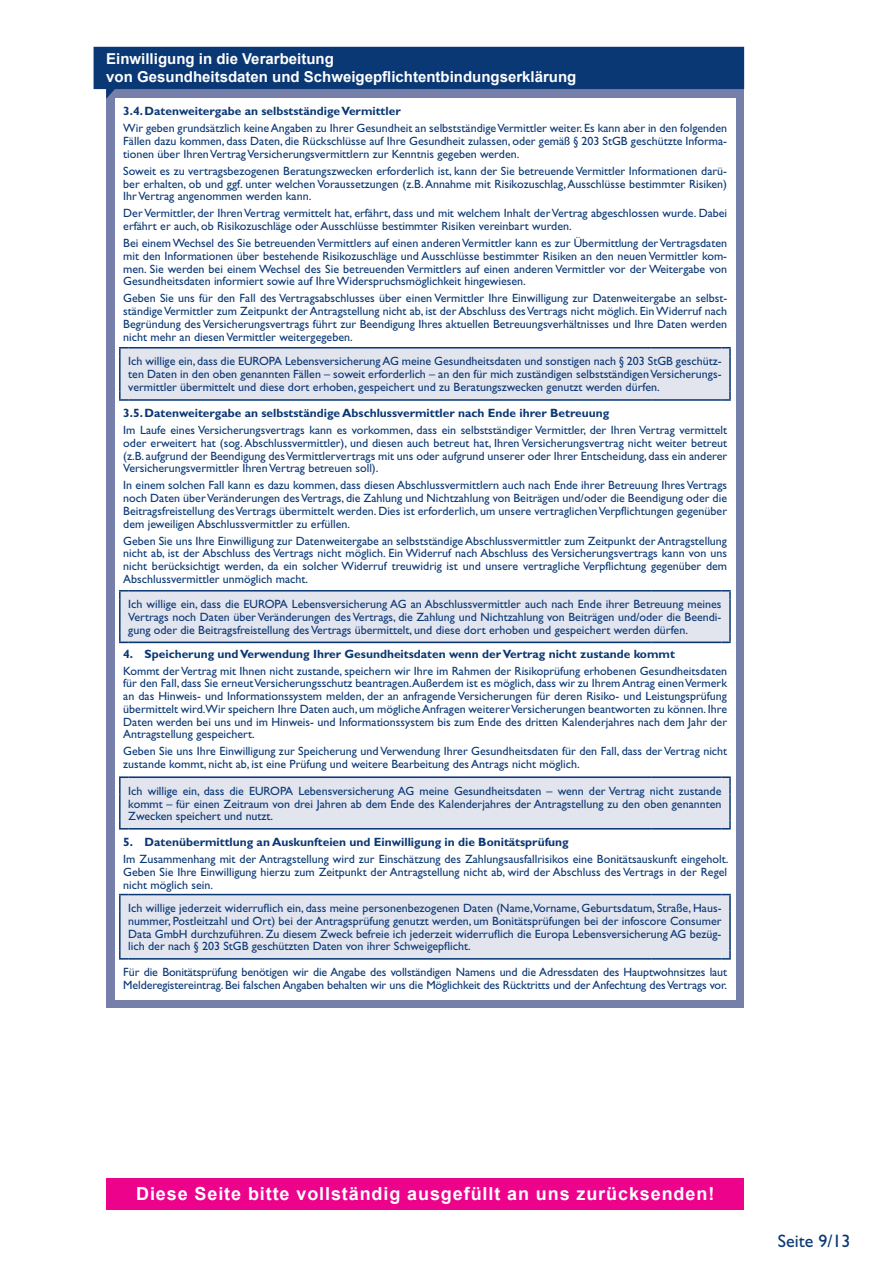
<style>
.page{position:relative;width:893px;height:1263px;background:#fff}
.page>*{position:absolute;margin:0;border:0;box-sizing:border-box;transform-origin:0 0}
.t1{font:700 18px "Arial";letter-spacing:.05em;color:#fff}
.t2{font:18px "Gill Sans";color:#0a3875}
.t3{font:700 15px/18px "Arial";color:#fff}
.t4{font:12px/12.8px "Gill Sans";color:#0a3875;text-align:justify}
.t5{font:700 12px "Gill Sans";color:#0a3875}
</style>
<div class="page">
<div style="left:106px;top:68px;width:638px;height:940px;background:linear-gradient(to right,#757fa9,#757fa9)"></div>
<svg style="left:94px;top:47px;width:650px;height:52px;background:#1d447e"></svg>
<div style="left:115px;top:98px;width:620px;height:901px;background:#fff"></div>
<div style="left:119px;top:347px;width:612px;height:54px;background:#e2e4ee"></div>
<hr style="left:128px;top:347px;width:524px;height:1px;background:#0a3875">
<hr style="left:652px;top:347px;width:69px;height:1px;background:#0a3875">
<svg style="left:119px;top:347px;width:9px;height:18px"></svg>
<svg style="left:721px;top:347px;width:10px;height:18px"></svg>
<hr style="left:119px;top:365px;width:2px;height:26px;background:#0a3875">
<hr style="left:729px;top:365px;width:2px;height:26px;background:#0a3875">
<svg style="left:119px;top:391px;width:9px;height:10px"></svg>
<hr style="left:128px;top:399px;width:524px;height:2px;background:#0a3875">
<hr style="left:652px;top:399px;width:69px;height:2px;background:#0a3875">
<svg style="left:721px;top:391px;width:10px;height:10px"></svg>
<div style="left:119px;top:590px;width:610px;height:53px;background:#e2e4ee"></div>
<hr style="left:128px;top:590px;width:524px;height:1px;background:#0a3875">
<hr style="left:652px;top:590px;width:69px;height:1px;background:#0a3875">
<svg style="left:119px;top:590px;width:9px;height:18px"></svg>
<svg style="left:721px;top:590px;width:10px;height:18px"></svg>
<hr style="left:119px;top:608px;width:2px;height:26px;background:#0a3875">
<hr style="left:729px;top:608px;width:2px;height:26px;background:#0a3875">
<svg style="left:119px;top:634px;width:9px;height:9px"></svg>
<hr style="left:128px;top:641px;width:524px;height:2px;background:#0a3875">
<hr style="left:652px;top:641px;width:69px;height:2px;background:#0a3875">
<svg style="left:721px;top:634px;width:10px;height:9px"></svg>
<div style="left:119px;top:776px;width:610px;height:53px;background:#e2e4ee"></div>
<hr style="left:128px;top:776px;width:524px;height:2px;background:#0a3875">
<hr style="left:652px;top:776px;width:69px;height:2px;background:#0a3875">
<svg style="left:119px;top:776px;width:9px;height:18px"></svg>
<svg style="left:721px;top:776px;width:10px;height:18px"></svg>
<hr style="left:119px;top:794px;width:2px;height:26px;background:#0a3875">
<hr style="left:729px;top:794px;width:2px;height:26px;background:#0a3875">
<svg style="left:119px;top:820px;width:9px;height:9px"></svg>
<hr style="left:128px;top:828px;width:524px;height:1px;background:#0a3875">
<hr style="left:652px;top:828px;width:69px;height:1px;background:#0a3875">
<svg style="left:721px;top:820px;width:10px;height:9px"></svg>
<div style="left:119px;top:894px;width:612px;height:65px;background:#e2e4ee"></div>
<hr style="left:128px;top:894px;width:524px;height:1px;background:#0a3875">
<hr style="left:652px;top:894px;width:69px;height:1px;background:#0a3875">
<svg style="left:119px;top:894px;width:9px;height:18px"></svg>
<svg style="left:721px;top:894px;width:10px;height:18px"></svg>
<hr style="left:119px;top:912px;width:2px;height:38px;background:#0a3875">
<hr style="left:729px;top:912px;width:2px;height:38px;background:#0a3875">
<svg style="left:119px;top:950px;width:9px;height:9px"></svg>
<hr style="left:128px;top:958px;width:524px;height:1px;background:#0a3875">
<hr style="left:652px;top:958px;width:69px;height:1px;background:#0a3875">
<svg style="left:721px;top:950px;width:10px;height:9px"></svg>
<div style="left:106px;top:1178px;width:638px;height:32px;background:#ed028c"></div>
<p class="t3" style="left:106px;top:50px;width:472px">Einwilligung in die Verarbeitung<br>von Gesundheitsdaten und Schweigepflichtentbindungserklärung</p>
<p class="t5" style="left:123px;top:104px;width:279px">3.4.Datenweitergabe an selbstständige Vermittler</p>
<p class="t4" style="left:123px;top:122px;width:605px">Wir geben grundsätzlich keine Angaben zu Ihrer Gesundheit an selbstständige Vermittler weiter. Es kann aber in den folgenden Fällen dazu kommen, dass Daten, die Rückschlüsse auf Ihre Gesundheit zulassen, oder gemäß § 203 StGB geschützte Informa&shy;tionen über Ihren Vertrag Versicherungsvermittlern zur Kenntnis gegeben werden.</p>
<p class="t4" style="left:123px;top:164px;width:605px">Soweit es zu vertragsbezogenen Beratungszwecken erforderlich ist, kann der Sie betreuende Vermittler Informationen darü&shy;ber erhalten, ob und ggf. unter welchen Voraussetzungen (z.B. Annahme mit Risikozuschlag, Ausschlüsse bestimmter Risiken)<br>Ihr Vertrag angenommen werden kann.</p>
<p class="t4" style="left:123px;top:207px;width:605px">Der Vermittler, der Ihren Vertrag vermittelt hat, erfährt, dass und mit welchem Inhalt der Vertrag abgeschlossen wurde. Dabei erfährt er auch, ob Risikozuschläge oder Ausschlüsse bestimmter Risiken vereinbart wurden.</p>
<p class="t4" style="left:123px;top:237px;width:605px">Bei einem Wechsel des Sie betreuenden Vermittlers auf einen anderen Vermittler kann es zur Übermittlung der Vertragsdaten mit den Informationen über bestehende Risikozuschläge und Ausschlüsse bestimmter Risiken an den neuen Vermittler kom&shy;men. Sie werden bei einem Wechsel des Sie betreuenden Vermittlers auf einen anderen Vermittler vor der Weitergabe von Gesundheitsdaten informiert sowie auf Ihre Widerspruchsmöglichkeit hingewiesen.</p>
<p class="t4" style="left:123px;top:292px;width:605px">Geben Sie uns für den Fall des Vertragsabschlusses über einen Vermittler Ihre Einwilligung zur Datenweitergabe an selbst&shy;ständige Vermittler zum Zeitpunkt der Antragstellung nicht ab, ist der Abschluss des Vertrags nicht möglich. Ein Widerruf nach Begründung des Versicherungsvertrags führt zur Beendigung Ihres aktuellen Betreuungsverhältnisses und Ihre Daten werden nicht mehr an diesen Vermittler weitergegeben.</p>
<p class="t4" style="left:128px;top:355px;width:595px">Ich willige ein, dass die EUROPA Lebensversicherung AG meine Gesundheitsdaten und sonstigen nach § 203 StGB geschütz&shy;ten Daten in den oben genannten Fällen – soweit erforderlich – an den für mich zuständigen selbstständigen Versicherungs&shy;vermittler übermittelt und diese dort erhoben, gespeichert und zu Beratungszwecken genutzt werden dürfen.</p>
<p class="t5" style="left:123px;top:406px;width:487px">3.5.Datenweitergabe an selbstständige Abschlussvermittler nach Ende ihrer Betreuung</p>
<p class="t4" style="left:123px;top:424px;width:605px">Im Laufe eines Versicherungsvertrags kann es vorkommen, dass ein selbstständiger Vermittler, der Ihren Vertrag vermittelt oder erweitert hat (sog. Abschlussvermittler), und diesen auch betreut hat, Ihren Versicherungsvertrag nicht weiter betreut (z.B. aufgrund der Beendigung des Vermittlervertrags mit uns oder aufgrund unserer oder Ihrer Entscheidung, dass ein anderer Versicherungsvermittler Ihren Vertrag betreuen soll).</p>
<p class="t4" style="left:123px;top:479px;width:605px">In einem solchen Fall kann es dazu kommen, dass diesen Abschlussvermittlern auch nach Ende ihrer Betreuung Ihres Vertrags noch Daten über Veränderungen des Vertrags, die Zahlung und Nichtzahlung von Beiträgen und/oder die Beendigung oder die Beitragsfreistellung des Vertrags übermittelt werden. Dies ist erforderlich, um unsere vertraglichen Verpflichtungen gegenüber dem jeweiligen Abschlussvermittler zu erfüllen.</p>
<p class="t4" style="left:123px;top:534px;width:605px">Geben Sie uns Ihre Einwilligung zur Datenweitergabe an selbstständige Abschlussvermittler zum Zeitpunkt der Antragstellung nicht ab, ist der Abschluss des Vertrags nicht möglich. Ein Widerruf nach Abschluss des Versicherungsvertrags kann von uns nicht berücksichtigt werden, da ein solcher Widerruf treuwidrig ist und unsere vertragliche Verpflichtung gegenüber dem Abschlussvermittler unmöglich macht.</p>
<p class="t4" style="left:128px;top:598px;width:595px">Ich willige ein, dass die EUROPA Lebensversicherung AG an Abschlussvermittler auch nach Ende ihrer Betreuung meines Vertrags noch Daten über Veränderungen des Vertrags, die Zahlung und Nichtzahlung von Beiträgen und/oder die Beendi&shy;gung oder die Beitragsfreistellung des Vertrags übermittelt, und diese dort erhoben und gespeichert werden dürfen.</p>
<p class="t5" style="left:123px;top:646px;width:553px">4. Speicherung und Verwendung Ihrer Gesundheitsdaten wenn der Vertrag nicht zustande kommt</p>
<p class="t4" style="left:123px;top:664px;width:605px">Kommt der Vertrag mit Ihnen nicht zustande, speichern wir Ihre im Rahmen der Risikoprüfung erhobenen Gesundheitsdaten für den Fall, dass Sie erneut Versicherungsschutz beantragen.Außerdem ist es möglich, dass wir zu Ihrem Antrag einen Vermerk an das Hinweis- und Informationssystem melden, der an anfragende Versicherungen für deren Risiko- und Leistungsprüfung übermittelt wird.Wir speichern Ihre Daten auch, um mögliche Anfragen weiterer Versicherungen beantworten zu können. Ihre Daten werden bei uns und im Hinweis- und Informationssystem bis zum Ende des dritten Kalenderjahres nach dem Jahr der Antragstellung gespeichert.</p>
<p class="t4" style="left:123px;top:745px;width:605px">Geben Sie uns Ihre Einwilligung zur Speicherung und Verwendung Ihrer Gesundheitsdaten für den Fall, dass der Vertrag nicht zustande kommt, nicht ab, ist eine Prüfung und weitere Bearbeitung des Antrags nicht möglich.</p>
<p class="t4" style="left:128px;top:784px;width:595px">Ich willige ein, dass die EUROPA Lebensversicherung AG meine Gesundheitsdaten – wenn der Vertrag nicht zustande kommt – für einen Zeitraum von drei Jahren ab dem Ende des Kalenderjahres der Antragstellung zu den oben genannten Zwecken speichert und nutzt.</p>
<p class="t5" style="left:123px;top:835px;width:447px">5. Datenübermittlung an Auskunfteien und Einwilligung in die Bonitätsprüfung</p>
<p class="t4" style="left:123px;top:853px;width:607px">Im Zusammenhang mit der Antragstellung wird zur Einschätzung des Zahlungsausfallrisikos eine Bonitätsauskunft eingeholt.<br>Geben Sie Ihre Einwilligung hierzu zum Zeitpunkt der Antragstellung nicht ab, wird der Abschluss des Vertrags in der Regel nicht möglich sein.</p>
<p class="t4" style="left:128px;top:902px;width:595px">Ich willige jederzeit widerruflich ein, dass meine personenbezogenen Daten (Name,Vorname, Geburtsdatum, Straße, Haus&shy;nummer, Postleitzahl und Ort) bei der Antragsprüfung genutzt werden, um Bonitätsprüfungen bei der infoscore Consumer Data GmbH durchzuführen. Zu diesem Zweck befreie ich jederzeit widerruflich die Europa Lebensversicherung AG bezüg&shy;lich der nach § 203 StGB geschützten Daten von ihrer Schweigepflicht.</p>
<p class="t4" style="left:123px;top:966px;width:605px">Für die Bonitätsprüfung benötigen wir die Angabe des vollständigen Namens und die Adressdaten des Hauptwohnsitzes laut<br>Melderegistereintrag. Bei falschen Angaben behalten wir uns die Möglichkeit des Rücktritts und der Anfechtung des Vertrags vor.</p>
<h1 class="t1" style="left:136px;top:1182px;width:580px">Diese Seite bitte vollständig ausgefüllt an uns zurücksenden!</h1>
<h1 class="t2" style="left:778px;top:1230px;width:74px">Seite 9/13</h1>
</div>
